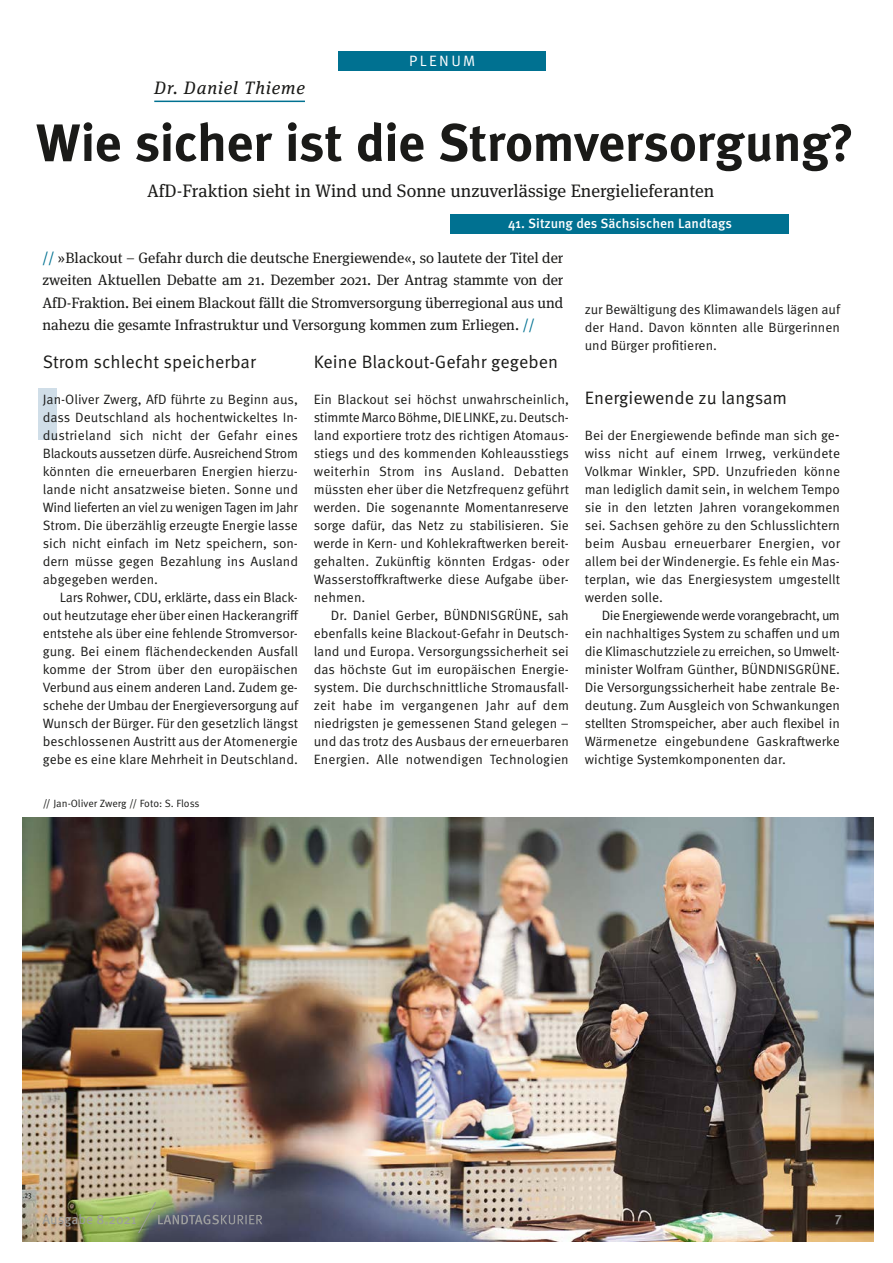
<style>
.page{position:relative;width:893px;height:1263px;background:#fff}
.page>*{position:absolute;margin:0;border:0;box-sizing:border-box;transform-origin:0 0}
.t1{font:700 52.5px "Meta Pro";letter-spacing:-.015em;color:#1a1a18}
.t2{font:18px "Meta Pro Norm";color:#1a1a18}
.t3{font:18px "Meta Serif Pro";color:#1a1a18}
.t4{font:italic 18px "Meta Serif Pro";letter-spacing:.05em;color:#1a1a18}
.t5{font:15px/22.5px "Meta Serif Pro";color:#1a1a18;text-align:justify}
.t6{font:15px "Meta Pro Norm";letter-spacing:.16em;color:#fff}
.t7{font:13.5px/18px "Meta Pro Norm";color:#1a1a18;text-align:justify}
.t8{font:500 13.5px "Meta Pro";color:#fff}
.t9{font:13.5px "Meta Pro";color:#9c9d9d}
.t10{font:500 13.5px "Meta Pro";color:#9c9d9d}
.t11{font:10.5px "Meta Pro Norm";letter-spacing:-.005em;color:#1a1a18}
.s1{color:#007191}
</style>
<div class="page">
<img style="left:23px;top:818px;width:850px;height:424px">
<hr style="left:154px;top:101px;width:151px;height:1px;background:#007191">
<div style="left:451px;top:214px;width:338px;height:20px;background:#007191"></div>
<div style="left:38px;top:389px;width:18px;height:51px;background:#d0dee8"></div>
<svg style="left:138px;top:1201px;width:124px;height:33px;background:#656c6f"></svg>
<div style="left:338px;top:51px;width:208px;height:20px;background:#007191"></div>
<p class="t4" style="left:154px;top:75px;width:152px">Dr. Daniel Thieme</p>
<p class="t6" style="left:409px;top:50px;width:68px">PLENUM</p>
<h2 class="t1" style="left:36px;top:102px;width:820px">Wie sicher ist die Stromversorgung?</h2>
<h3 class="t3" style="left:147px;top:178px;width:569px">AfD-Fraktion sieht in Wind und Sonne unzuverlässige Energielieferanten</h3>
<h1 class="t8" style="left:508px;top:213px;width:226px">41. Sitzung des Sächsischen Landtags</h1>
<p class="t5" style="left:43px;top:246px;width:522px"><span class="s1">//</span> »Blackout – Gefahr durch die deutsche Energiewende«, so lautete der Titel der zweiten Aktuellen Debatte am 21. Dezember 2021. Der Antrag stammte von der AfD-Fraktion. Bei einem Blackout fällt die Stromversorgung überregional aus und nahezu die gesamte Infrastruktur und Versorgung kommen zum Erliegen. <span class="s1">//</span></p>
<h4 class="t2" style="left:43px;top:348px;width:215px">Strom schlecht speicherbar</h4>
<p class="t7" style="left:43px;top:389px;width:257px">Jan-Oliver Zwerg, AfD führte zu Beginn aus, dass Deutschland als hochentwickeltes In&shy;dustrieland sich nicht der Gefahr eines Blackouts aussetzen dürfe. Ausreichend Strom könnten die erneuerbaren Energien hierzu&shy;lande nicht ansatzweise bieten. Sonne und Wind lieferten an viel zu wenigen Tagen im Jahr Strom. Die überzählig erzeugte Energie lasse sich nicht einfach im Netz speichern, son&shy;dern müsse gegen Bezahlung ins Ausland abgegeben werden.</p>
<p class="t7" style="left:43px;top:587px;width:257px;text-align:left;text-indent:17px">Lars Rohwer, CDU, erklärte, dass ein Black&shy;out heutzutage eher über einen Hackerangriff entstehe als über eine fehlende Stromversor&shy;gung. Bei einem flächendeckenden Ausfall komme der Strom über den europäischen Verbund aus einem anderen Land. Zudem ge&shy;schehe der Umbau der Energieversorgung auf Wunsch der Bürger. Für den gesetzlich längst beschlossenen Austritt aus der Atomenergie gebe es eine klare Mehrheit in Deutschland.</p>
<p class="t11" style="left:43px;top:795px;width:158px">// Jan-Oliver Zwerg // Foto: S. Floss</p>
<h4 class="t2" style="left:314px;top:348px;width:246px">Keine Blackout-Gefahr gegeben</h4>
<p class="t7" style="left:314px;top:389px;width:257px;text-align:left">Ein Blackout sei höchst unwahrscheinlich, stimmte Marco Böhme, DIE LINKE, zu. Deutsch&shy;land exportiere trotz des richtigen Atomaus&shy;stiegs und des kommenden Kohleausstiegs weiterhin Strom ins Ausland. Debatten müssten eher über die Netzfrequenz geführt werden. Die sogenannte Momentanreserve sorge dafür, das Netz zu stabilisieren. Sie werde in Kern- und Kohlekraftwerken bereit&shy;gehalten. Zukünftig könnten Erdgas- oder Wasserstoffkraftwerke diese Aufgabe über&shy;nehmen.</p>
<p class="t7" style="left:314px;top:605px;width:257px;text-indent:17px">Dr. Daniel Gerber, BÜNDNISGRÜNE, sah ebenfalls keine Blackout-Gefahr in Deutsch&shy;land und Europa. Versorgungssicherheit sei das höchste Gut im europäischen Energie&shy;system. Die durchschnittliche Stromausfall&shy;zeit habe im vergangenen Jahr auf dem niedrigsten je gemessenen Stand gelegen – und das trotz des Ausbaus der erneuerbaren Energien. Alle notwendigen Technologien</p>
<p class="t7" style="left:585px;top:299px;width:257px">zur Bewältigung des Klimawandels lägen auf der Hand. Davon könnten alle Bürgerinnen und Bürger profitieren.</p>
<h4 class="t2" style="left:585px;top:384px;width:204px">Energiewende zu langsam</h4>
<p class="t7" style="left:585px;top:425px;width:257px;text-align:left">Bei der Energiewende befinde man sich ge&shy;wiss nicht auf einem Irrweg, verkündete Volkmar Winkler, SPD. Unzufrieden könne man lediglich damit sein, in welchem Tempo sie in den letzten Jahren vorangekommen sei. Sachsen gehöre zu den Schlusslichtern beim Ausbau erneuerbarer Energien, vor allem bei der Windenergie. Es fehle ein Mas&shy;terplan, wie das Energiesystem umgestellt werden solle.</p>
<p class="t7" style="left:585px;top:605px;width:257px;text-indent:17px">Die Energiewende werde vorangebracht, um ein nachhaltiges System zu schaffen und um die Klimaschutzziele zu erreichen, so Umwelt&shy;minister Wolfram Günther, BÜNDNISGRÜNE.<br>Die Versorgungssicherheit habe zentrale Be&shy;deutung. Zum Ausgleich von Schwankungen stellten Stromspeicher, aber auch flexibel in Wärmenetze eingebundene Gaskraftwerke wichtige Systemkomponenten dar.</p>
<p class="t9" style="left:43px;top:1209px;width:96px">Ausgabe 8 2021</p>
<p class="t9" style="left:104px;top:1217px;width:6px">˚</p>
<p class="t10" style="left:835px;top:1209px;width:9px">7</p>
</div>
